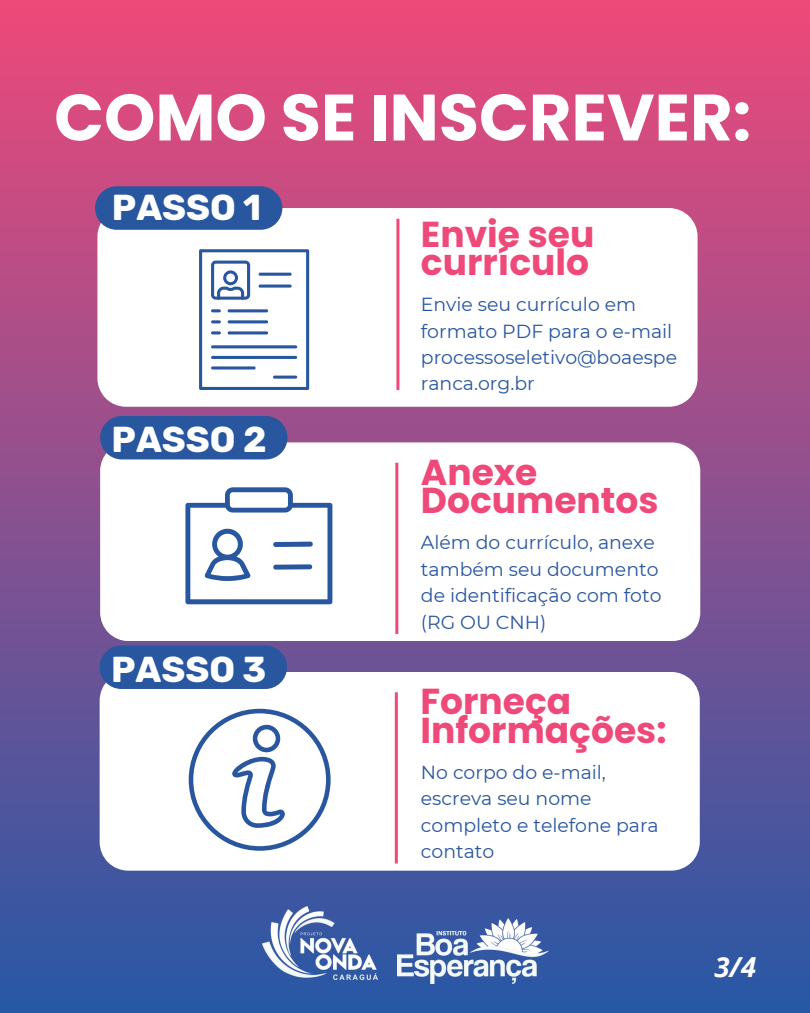
<style>
.page{position:relative;width:810px;height:1013px;background:#fff}
.page>*{position:absolute;margin:0;border:0;box-sizing:border-box;transform-origin:0 0}
.t1{font:700 65.4px "Poppins";color:#fff}
.t2{font:700 36px/28.4px "Poppins";color:#ee4979}
.t3{font:700 35.9px "Rubik";color:#fff}
.t4{font:italic 700 27.6px "Open Sans";color:#fff}
.t5{font:18.9px/26.4px "Montserrat";color:#28569f}
</style>
<div class="page">
<div style="left:0;top:0;width:810px;height:1012px;background:linear-gradient(to bottom,#ee4979,#2758a6)"></div>
<svg style="left:97px;top:208px;width:601px;height:199px"></svg>
<hr style="left:396px;top:219px;width:3px;height:171px;background:#ee4979">
<svg style="left:100px;top:442px;width:600px;height:199px"></svg>
<hr style="left:395px;top:463px;width:3px;height:171px;background:#ee4979">
<div style="left:100px;top:416px;width:187px;height:43px;background:#28569f;border-radius:22px"></div>
<svg style="left:199px;top:249px;width:110px;height:141px"></svg>
<hr style="left:211px;top:366px;width:45px;height:3px;background:#28569f;border-radius:2px">
<hr style="left:273px;top:375px;width:24px;height:3px;background:#28569f;border-radius:2px">
<div style="left:95px;top:186px;width:187px;height:44px;background:#28569f;border-radius:22px"></div>
<svg style="left:185px;top:487px;width:147px;height:117px"></svg>
<svg style="left:100px;top:672px;width:600px;height:198px"></svg>
<hr style="left:395px;top:692px;width:3px;height:171px;background:#ee4979">
<div style="left:100px;top:645px;width:187px;height:44px;background:#28569f;border-radius:22px"></div>
<svg style="left:189px;top:708px;width:141px;height:142px"></svg>
<img style="left:262px;top:906px;width:116px;height:73px">
<img style="left:397px;top:918px;width:151px;height:65px">
<p class="t1" style="left:54px;top:72px;width:699px">COMO SE INSCREVER:</p>
<p class="t3" style="left:112px;top:186px;width:151px">PASSO 1</p>
<h3 class="t3" style="left:112px;top:418px;width:156px">PASSO 2</h3>
<p class="t3" style="left:111px;top:648px;width:157px">PASSO 3</p>
<h2 class="t2" style="left:421px;top:220px;width:175px">Envie seu currículo</h2>
<p class="t5" style="left:421px;top:291px;width:258px">Envie seu currículo em formato PDF para o e-mail processoseletivo@boaespe ranca.org.br</p>
<h2 class="t2" style="left:421px;top:458px;width:239px">Anexe<br>Documentos</h2>
<p class="t5" style="left:421px;top:529px;width:242px">Além do currículo, anexe também seu documento de identificação com foto (RG OU CNH)</p>
<h3 class="t2" style="left:420px;top:687px;width:248px">Forneça<br>Informações:</h3>
<h2 class="t5" style="left:421px;top:759px;width:239px">No corpo do e-mail, escreva seu nome completo e telefone para contato</h2>
<h1 class="t4" style="left:714px;top:947px;width:43px">3/4</h1>
</div>
